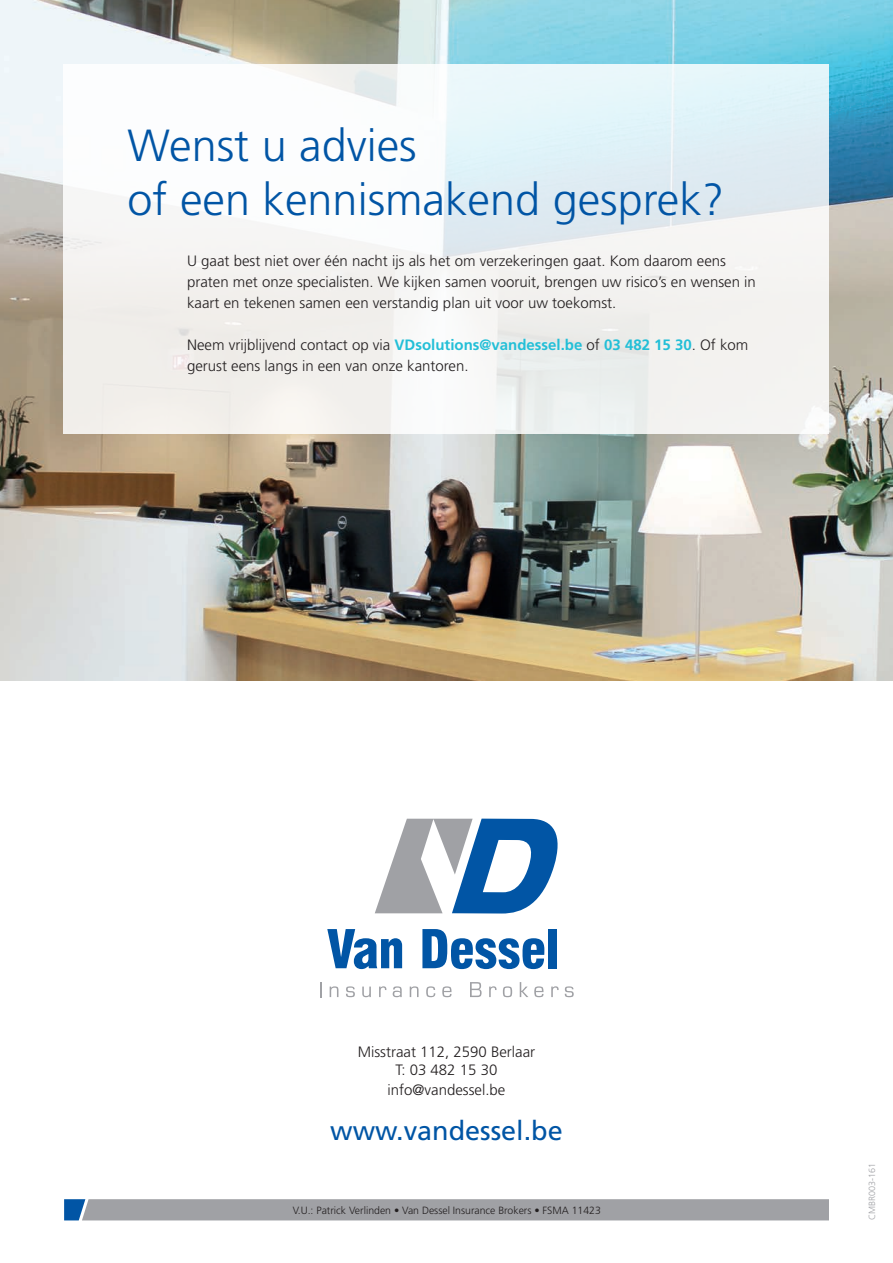
<style>
.page{position:relative;width:893px;height:1263px;background:#fff}
.page>*{position:absolute;margin:0;border:0;box-sizing:border-box;transform-origin:0 0}
.Titel{font:300 45px/54px "Frutiger LT Std";color:#0155a5}
.t1{font:27px "Frutiger LT Std";color:#0155a5}
.Paragraaf{font:300 15px/21px "Frutiger LT Std";color:#231f20}
.Titel-2{font:300 10.5px "Frutiger LT Std";color:#231f20}
.Titel-3{font:300 9px "Frutiger LT Std";color:#a0a1a5}
.s1{font-weight:700;color:#23bfd7}
</style>
<div class="page">
<svg style="left:64px;top:1199px;width:765px;height:21px;background:#9da0a6"></svg>
<img style="left:0;top:0;width:893px;height:680px">
<svg style="left:327px;top:929px;width:75px;height:40px"></svg>
<svg style="left:422px;top:929px;width:122px;height:40px"></svg>
<div style="left:548px;top:929px;width:9px;height:39px;background:#0155a5"></div>
<svg style="left:320px;top:982px;width:2px;height:15px"></svg>
<svg style="left:330px;top:986px;width:8px;height:11px"></svg>
<svg style="left:346px;top:986px;width:9px;height:11px"></svg>
<svg style="left:362px;top:986px;width:9px;height:11px"></svg>
<svg style="left:379px;top:986px;width:7px;height:11px"></svg>
<svg style="left:393px;top:986px;width:9px;height:11px"></svg>
<svg style="left:410px;top:986px;width:9px;height:11px"></svg>
<svg style="left:426px;top:986px;width:9px;height:11px"></svg>
<svg style="left:442px;top:986px;width:9px;height:11px"></svg>
<svg style="left:470px;top:982px;width:12px;height:15px"></svg>
<svg style="left:489px;top:986px;width:7px;height:11px"></svg>
<svg style="left:503px;top:986px;width:9px;height:11px"></svg>
<svg style="left:520px;top:982px;width:8px;height:15px"></svg>
<svg style="left:534px;top:986px;width:9px;height:11px"></svg>
<svg style="left:551px;top:986px;width:8px;height:11px"></svg>
<svg style="left:565px;top:986px;width:9px;height:11px"></svg>
<svg style="left:375px;top:819px;width:183px;height:95px"></svg>
<svg style="left:64px;top:64px;width:765px;height:370px;fill:#f3f3f3"></svg>
<p class="Titel" style="left:128px;top:119px;width:598px">Wenst u advies<br>of een kennismakend gesprek?</p>
<p class="Paragraaf" style="left:187px;top:251px;width:570px">U gaat best niet over één nacht ijs als het om verzekeringen gaat. Kom daarom eens praten met onze specialisten. We kijken samen vooruit, brengen uw risico’s en wensen in kaart en tekenen samen een verstandig plan uit voor uw toekomst.</p>
<p class="Paragraaf" style="left:187px;top:335px;width:563px">Neem vrijblijvend contact op via <span class="s1">VDsolutions@vandessel.be</span> of <span class="s1">03 482 15 30</span>. Of kom gerust eens langs in een van onze kantoren.</p>
<p class="Paragraaf" style="left:358px;top:1042px;width:179px">Misstraat 112, 2590 Berlaar</p>
<p class="Paragraaf" style="left:396px;top:1060px;width:103px">T: 03 482 15 30</p>
<p class="Paragraaf" style="left:388px;top:1080px;width:119px">info@vandessel.be</p>
<p class="t1" style="left:330px;top:1115px;width:234px">www.vandessel.be</p>
<p class="Titel-2" style="left:293px;top:1204px;width:310px">V.U.: Patrick Verlinden • Van Dessel Insurance Brokers • FSMA 11423</p>
<p class="Titel-3" style="left:867px;top:1220px;width:59px;rotate:-90deg">CMBR003-161</p>
</div>
